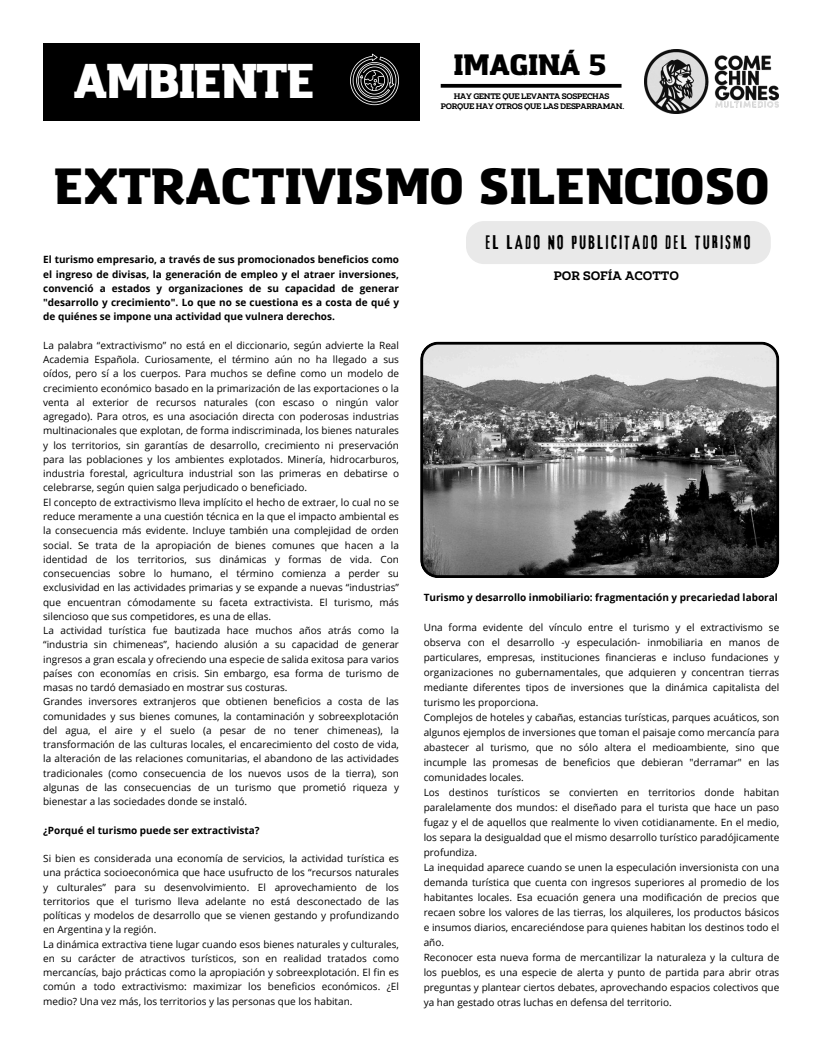
<style>
.page{position:relative;width:822px;height:1049px;background:#fff}
.page>*{position:absolute;margin:0;border:0;box-sizing:border-box;transform-origin:0 0}
.t1{font:900 50px "Amazing Grotesk";letter-spacing:-.01em;color:#000}
.t2{font:900 48px "Amazing Grotesk";letter-spacing:-.04em;color:#fff}
.t3{font:900 28.9px "Amazing Grotesk";letter-spacing:-.01em;color:#000}
.t4{font:18px "Lava Pro Rough";letter-spacing:.14em;color:#000}
.t5{font:700 12.2px "Amazing Slab";color:#000}
.t6{font:10px/14.2px "Open Sans";color:#000}
.t7{font:700 10px/14.2px "Open Sans";color:#000;text-align:justify}
.t8{font:700 8px "Amazing Slab";letter-spacing:-.04em;color:#000}
</style>
<div class="page">
<div style="left:43px;top:43px;width:377px;height:77px;background:#000"></div>
<svg style="left:441px;top:84px;width:181px;height:4px"></svg>
<img style="left:645px;top:50px;width:134px;height:63px">
<svg style="left:350px;top:54px;width:49px;height:51px"></svg>
<div style="left:466px;top:221px;width:305px;height:43px;background:#e9e9e9;border-radius:18px"></div>
<svg style="left:420px;top:341px;width:359px;height:237px;background:#757575"></svg>
<h1 class="t2" style="left:73px;top:61px;width:243px">AMBIENTE</h1>
<p class="t3" style="left:453px;top:53px;width:155px">IMAGINÁ 5</p>
<h5 class="t8" style="left:454px;top:91px;width:157px">HAY GENTE QUE LEVANTA SOSPECHAS</h5>
<h6 class="t8" style="left:441px;top:101px;width:185px">PORQUE HAY OTROS QUE LAS DESPARRAMAN.</h6>
<p class="t1" style="left:54px;top:166px;width:717px">EXTRACTIVISMO SILENCIOSO</p>
<p class="t7" style="left:43px;top:252px;width:357px">El turismo empresario, a través de sus promocionados beneficios como el ingreso de divisas, la generación de empleo y el atraer inversiones, convenció a estados y organizaciones de su capacidad de generar "desarrollo y crecimiento". Lo que no se cuestiona es a costa de qué y de quiénes se impone una actividad que vulnera derechos.</p>
<p class="t6" style="left:43px;top:338px;width:357px">La palabra “extractivismo” no está en el diccionario, según advierte la Real Academia Española. Curiosamente, el término aún no ha llegado a sus oídos, pero sí a los cuerpos. Para muchos se define como un modelo de crecimiento económico basado en la primarización de las exportaciones o la venta al exterior de recursos naturales (con escaso o ningún valor agregado). Para otros, es una asociación directa con poderosas industrias multinacionales que explotan, de forma indiscriminada, los bienes naturales y los territorios, sin garantías de desarrollo, crecimiento ni preservación para las poblaciones y los ambientes explotados. Minería, hidrocarburos, industria forestal, agricultura industrial son las primeras en debatirse o celebrarse, según quien salga perjudicado o beneficiado.<br>El concepto de extractivismo lleva implícito el hecho de extraer, lo cual no se reduce meramente a una cuestión técnica en la que el impacto ambiental es la consecuencia más evidente. Incluye también una complejidad de orden social. Se trata de la apropiación de bienes comunes que hacen a la identidad de los territorios, sus dinámicas y formas de vida. Con consecuencias sobre lo humano, el término comienza a perder su exclusividad en las actividades primarias y se expande a nuevas “industrias” que encuentran cómodamente su faceta extractivista. El turismo, más silencioso que sus competidores, es una de ellas.<br>La actividad turística fue bautizada hace muchos años atrás como la “industria sin chimeneas”, haciendo alusión a su capacidad de generar ingresos a gran escala y ofreciendo una especie de salida exitosa para varios países con economías en crisis. Sin embargo, esa forma de turismo de masas no tardó demasiado en mostrar sus costuras.<br>Grandes inversores extranjeros que obtienen beneficios a costa de las comunidades y sus bienes comunes, la contaminación y sobreexplotación del agua, el aire y el suelo (a pesar de no tener chimeneas), la transformación de las culturas locales, el encarecimiento del costo de vida, la alteración de las relaciones comunitarias, el abandono de las actividades tradicionales (como consecuencia de los nuevos usos de la tierra), son algunas de las consecuencias de un turismo que prometió riqueza y bienestar a las sociedades donde se instaló.</p>
<p class="t7" style="left:43px;top:822px;width:218px">¿Porqué el turismo puede ser extractivista?</p>
<h3 class="t6" style="left:43px;top:851px;width:357px">Si bien es considerada una economía de servicios, la actividad turística es una práctica socioeconómica que hace usufructo de los “recursos naturales y culturales” para su desenvolvimiento. El aprovechamiento de los territorios que el turismo lleva adelante no está desconectado de las políticas y modelos de desarrollo que se vienen gestando y profundizando en Argentina y la región.<br>La dinámica extractiva tiene lugar cuando esos bienes naturales y culturales, en su carácter de atractivos turísticos, son en realidad tratados como mercancías, bajo prácticas como la apropiación y sobreexplotación. El fin es común a todo extractivismo: maximizar los beneficios económicos. ¿El medio? Una vez más, los territorios y las personas que los habitan.</h3>
<p class="t4" style="left:485px;top:232px;width:266px">EL LADO NO PUBLICITADO DEL TURISMO</p>
<p class="t5" style="left:554px;top:268px;width:127px">POR SOFÍA ACOTTO</p>
<h5 class="t7" style="left:424px;top:590px;width:356px">Turismo y desarrollo inmobiliario: fragmentación y precariedad laboral</h5>
<h6 class="t6" style="left:424px;top:619px;width:357px;line-height:15px">Una forma evidente del vínculo entre el turismo y el extractivismo se observa con el desarrollo -y especulación- inmobiliaria en manos de particulares, empresas, instituciones financieras e incluso fundaciones y organizaciones no gubernamentales, que adquieren y concentran tierras mediante diferentes tipos de inversiones que la dinámica capitalista del turismo les proporciona.<br>Complejos de hoteles y cabañas, estancias turísticas, parques acuáticos, son algunos ejemplos de inversiones que toman el paisaje como mercancía para abastecer al turismo, que no sólo altera el medioambiente, sino que incumple las promesas de beneficios que debieran "derramar" en las comunidades locales.<br>Los destinos turísticos se convierten en territorios donde habitan paralelamente dos mundos: el diseñado para el turista que hace un paso fugaz y el de aquellos que realmente lo viven cotidianamente. En el medio, los separa la desigualdad que el mismo desarrollo turístico paradójicamente profundiza.<br>La inequidad aparece cuando se unen la especulación inversionista con una demanda turística que cuenta con ingresos superiores al promedio de los habitantes locales. Esa ecuación genera una modificación de precios que recaen sobre los valores de las tierras, los alquileres, los productos básicos e insumos diarios, encareciéndose para quienes habitan los destinos todo el año.<br>Reconocer esta nueva forma de mercantilizar la naturaleza y la cultura de los pueblos, es una especie de alerta y punto de partida para abrir otras preguntas y plantear ciertos debates, aprovechando espacios colectivos que ya han gestado otras luchas en defensa del territorio.</h6>
</div>
